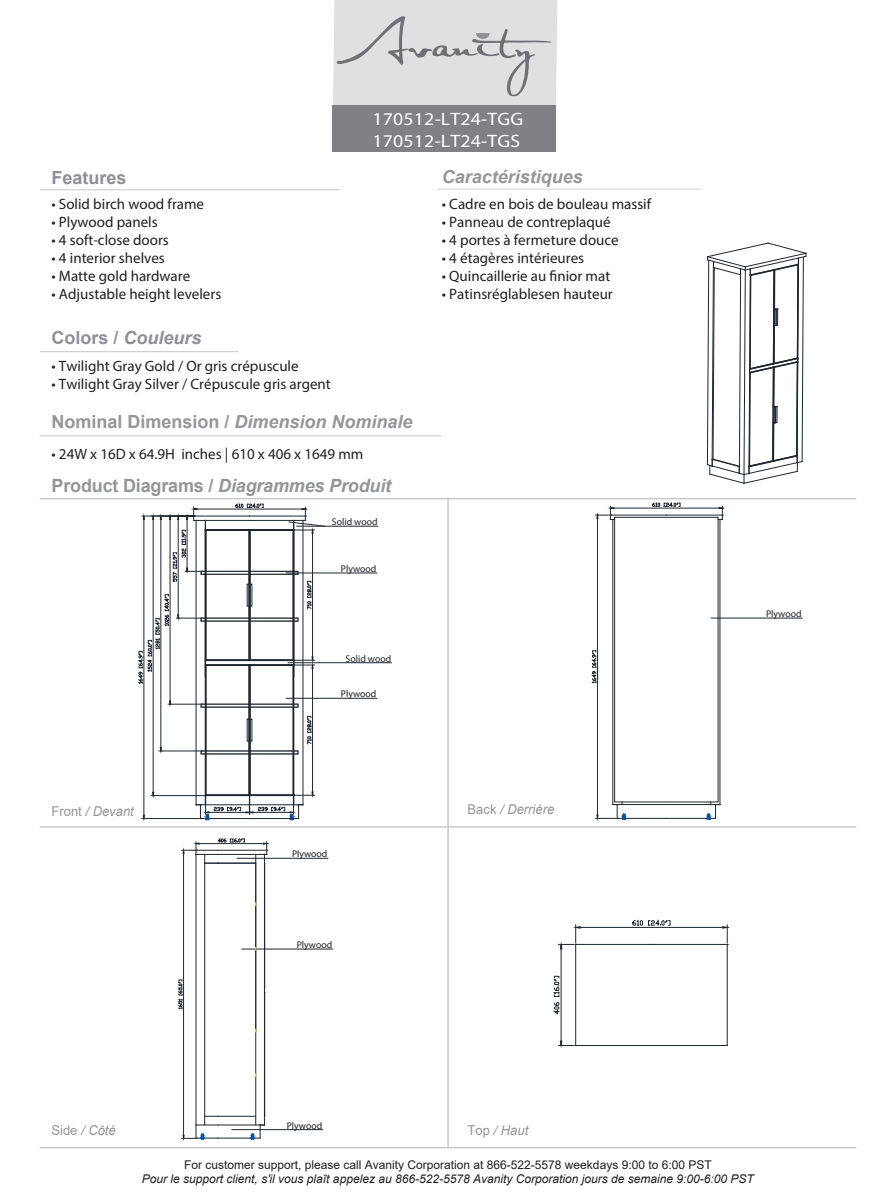
<style>
.page{position:relative;width:893px;height:1200px;background:#fff}
.page>*{position:absolute;margin:0;border:0;box-sizing:border-box;transform-origin:0 0}
.t1{font:italic 700 18.3px "Arial";letter-spacing:-.01em;color:#939698}
.t2{font:700 18px "Arial";color:#949699}
.t3{font:18px/21.6px "Myriad Pro";letter-spacing:.01em;color:#fff;scale:1.1 1}
.t4{font:italic 700 18px "Arial";color:#949699}
.t5{font:italic 700 18px "Arial";color:#8e9097}
.t6{font:700 18px "Arial";color:#8e9097}
.t7{font:15px "Myriad Pro";color:#221f21}
.t8{font:italic 13.5px "Arial";color:#939698;scale:.96 1}
.t9{font:italic 12px "Arial";color:#201d1e}
.t10{font:12px "Arial";color:#201d1e}
.t11{font:9.75px "Myriad Pro";color:#211e1e}
.s1{font-style:normal}
.s2{font-style:italic}
</style>
<div class="page">
<hr style="left:40px;top:351px;width:199px;height:1px;background:#c7cacc">
<hr style="left:40px;top:435px;width:401px;height:1px;background:#c7cacc">
<hr style="left:40px;top:189px;width:300px;height:1px;background:#c7cacc">
<hr style="left:40px;top:498px;width:816px;height:1px;background:#c7cacc">
<hr style="left:447px;top:497px;width:2px;height:650px;background:#c7cacc">
<hr style="left:40px;top:826px;width:816px;height:1px;background:#c7cacc">
<hr style="left:40px;top:1146px;width:816px;height:2px;background:#c7cacc">
<hr style="left:297px;top:526px;width:81px;height:1px;background:#1e2730">
<hr style="left:288px;top:662px;width:103px;height:1px;background:#1e2730">
<hr style="left:286px;top:572px;width:91px;height:1px;background:#1e2730">
<hr style="left:286px;top:697px;width:91px;height:1px;background:#1e2730">
<hr style="left:237px;top:857px;width:91px;height:1px;background:#1e2730">
<hr style="left:242px;top:948px;width:91px;height:1px;background:#1e2730">
<hr style="left:232px;top:1128px;width:91px;height:1px;background:#1e2730">
<hr style="left:711px;top:617px;width:91px;height:1px;background:#1e2730">
<hr style="left:437px;top:189px;width:264px;height:1px;background:#d2d3d3">
<svg style="left:333px;top:0;width:224px;height:106px;background:#d6d8d9"></svg>
<div style="left:333px;top:106px;width:223px;height:46px;background:#7f8187"></div>
<hr style="left:576px;top:943px;width:75px;height:1px;background:#1e2730">
<hr style="left:575px;top:944px;width:1px;height:101px;background:#1e2730">
<hr style="left:576px;top:1044px;width:75px;height:1px;background:#1e2730">
<hr style="left:651px;top:943px;width:76px;height:1px;background:#1e2730">
<hr style="left:727px;top:944px;width:1px;height:101px;background:#1e2730">
<hr style="left:651px;top:1044px;width:76px;height:1px;background:#1e2730">
<hr style="left:580px;top:926px;width:143px;height:1px;background:#1e2730">
<svg style="left:723px;top:924px;width:5px;height:20px"></svg>
<svg style="left:633px;top:920px;width:37px;height:5px"></svg>
<hr style="left:561px;top:948px;width:1px;height:92px;background:#1e2730">
<svg style="left:554px;top:1002px;width:5px;height:11px"></svg>
<svg style="left:559px;top:924px;width:21px;height:24px"></svg>
<svg style="left:559px;top:1040px;width:18px;height:6px"></svg>
<svg style="left:554px;top:975px;width:6px;height:21px"></svg>
<hr style="left:612px;top:519px;width:1px;height:285px;background:#1e2730">
<hr style="left:613px;top:804px;width:53px;height:1px;background:#1e2730">
<hr style="left:610px;top:514px;width:56px;height:1px;background:#1e2730">
<hr style="left:617px;top:817px;width:49px;height:1px;background:#1e2730">
<hr style="left:720px;top:519px;width:1px;height:285px;background:#1e2730">
<hr style="left:666px;top:804px;width:54px;height:1px;background:#1e2730">
<hr style="left:666px;top:514px;width:56px;height:1px;background:#1e2730">
<hr style="left:666px;top:817px;width:49px;height:1px;background:#1e2730">
<svg style="left:707px;top:801px;width:13px;height:19px"></svg>
<hr style="left:614px;top:507px;width:105px;height:1px;background:#1e2730">
<svg style="left:718px;top:506px;width:5px;height:14px"></svg>
<svg style="left:652px;top:502px;width:28px;height:5px"></svg>
<hr style="left:597px;top:518px;width:1px;height:296px;background:#1e2730">
<svg style="left:596px;top:801px;width:31px;height:19px"></svg>
<svg style="left:596px;top:506px;width:19px;height:14px"></svg>
<svg style="left:592px;top:650px;width:5px;height:32px"></svg>
<div style="left:614px;top:517px;width:104px;height:284px;border:1px solid #1e2730"></div>
<hr style="left:196px;top:854px;width:1px;height:270px;background:#1e2730">
<svg style="left:205px;top:862px;width:13px;height:1px"></svg>
<svg style="left:205px;top:1115px;width:13px;height:1px"></svg>
<hr style="left:255px;top:862px;width:1px;height:262px;background:#1e2730">
<hr style="left:264px;top:854px;width:1px;height:270px;background:#1e2730">
<hr style="left:255px;top:854px;width:1px;height:177px;background:#1e2730">
<hr style="left:218px;top:862px;width:38px;height:1px;background:#1e2730">
<hr style="left:218px;top:854px;width:46px;height:1px;background:#1e2730">
<hr style="left:218px;top:1124px;width:46px;height:1px;background:#1e2730">
<hr style="left:218px;top:1115px;width:38px;height:1px;background:#1e2730">
<hr style="left:218px;top:849px;width:49px;height:1px;background:#1e2730">
<hr style="left:218px;top:1137px;width:42px;height:1px;background:#1e2730">
<hr style="left:183px;top:853px;width:1px;height:281px;background:#1e2730">
<svg style="left:178px;top:979px;width:5px;height:29px"></svg>
<hr style="left:199px;top:843px;width:65px;height:1px;background:#1e2730">
<svg style="left:263px;top:841px;width:5px;height:14px"></svg>
<svg style="left:182px;top:838px;width:62px;height:17px"></svg>
<svg style="left:251px;top:1124px;width:13px;height:15px"></svg>
<svg style="left:182px;top:1124px;width:36px;height:15px"></svg>
<hr style="left:204px;top:854px;width:1px;height:270px;background:#1e2730">
<svg style="left:707px;top:243px;width:100px;height:240px"></svg>
<hr style="left:196px;top:520px;width:1px;height:284px;background:#1e2730">
<hr style="left:205px;top:665px;width:1px;height:129px;background:#1e2730">
<hr style="left:159px;top:750px;width:41px;height:1px;background:#1e2730">
<hr style="left:161px;top:519px;width:1px;height:228px;background:#1e2730">
<hr style="left:151px;top:795px;width:53px;height:1px;background:#1e2730">
<hr style="left:153px;top:519px;width:1px;height:273px;background:#1e2730">
<hr style="left:142px;top:818px;width:57px;height:1px;background:#1e2730">
<hr style="left:144px;top:519px;width:1px;height:296px;background:#1e2730">
<hr style="left:312px;top:668px;width:1px;height:123px;background:#1e2730">
<svg style="left:307px;top:716px;width:5px;height:27px"></svg>
<hr style="left:168px;top:703px;width:32px;height:1px;background:#1e2730">
<hr style="left:170px;top:519px;width:1px;height:181px;background:#1e2730">
<hr style="left:294px;top:529px;width:1px;height:275px;background:#1e2730">
<hr style="left:303px;top:520px;width:1px;height:284px;background:#1e2730">
<svg style="left:138px;top:503px;width:187px;height:180px"></svg>
<svg style="left:201px;top:703px;width:98px;height:4px"></svg>
<svg style="left:201px;top:750px;width:98px;height:4px"></svg>
<hr style="left:206px;top:665px;width:43px;height:1px;background:#1e2730">
<hr style="left:206px;top:665px;width:1px;height:129px;background:#1e2730">
<hr style="left:249px;top:665px;width:1px;height:129px;background:#1e2730">
<hr style="left:250px;top:665px;width:43px;height:1px;background:#1e2730">
<hr style="left:250px;top:665px;width:1px;height:129px;background:#1e2730">
<hr style="left:293px;top:665px;width:1px;height:129px;background:#1e2730">
<hr style="left:250px;top:530px;width:43px;height:1px;background:#1e2730">
<hr style="left:250px;top:530px;width:1px;height:129px;background:#1e2730">
<hr style="left:250px;top:659px;width:43px;height:1px;background:#1e2730">
<hr style="left:293px;top:530px;width:1px;height:129px;background:#1e2730">
<div style="left:247px;top:718px;width:2px;height:23px;border:1px solid #1e2730"></div>
<div style="left:250px;top:718px;width:2px;height:23px;border:1px solid #1e2730"></div>
<svg style="left:196px;top:791px;width:118px;height:29px"></svg>
<p class="t3" style="left:372px;top:108px;width:139px">170512-LT24-TGG<br>170512-LT24-TGS</p>
<p class="t6" style="left:52px;top:165px;width:77px">Features</p>
<p class="t7" style="left:52px;top:194px;width:154px">• Solid birch wood frame</p>
<p class="t7" style="left:52px;top:212px;width:108px">• Plywood panels</p>
<p class="t7" style="left:52px;top:230px;width:119px">• 4 soft-close doors</p>
<p class="t7" style="left:52px;top:248px;width:115px">• 4 interior shelves</p>
<p class="t7" style="left:52px;top:266px;width:140px">• Matte gold hardware</p>
<p class="t7" style="left:52px;top:284px;width:171px">• Adjustable height levelers</p>
<p class="t5" style="left:52px;top:325px;width:152px"><span class="s1">Colors /</span> Couleurs</p>
<p class="t7" style="left:52px;top:356px;width:249px">• Twilight Gray Gold / Or gris crépuscule</p>
<p class="t7" style="left:52px;top:374px;width:281px">• Twilight Gray Silver / Crépuscule gris argent</p>
<p class="t2" style="left:52px;top:408px;width:363px">Nominal Dimension / <span class="s2">Dimension Nominale</span></p>
<p class="t7" style="left:52px;top:444px;width:313px">• 24W x 16D x 64.9H inches | 610 x 406 x 1649 mm</p>
<p class="t1" style="left:52px;top:473px;width:341px"><span class="s1">Product Diagrams /</span> Diagrammes Produit</p>
<p class="t11" style="left:332px;top:515px;width:47px">Solid wood</p>
<p class="t11" style="left:341px;top:562px;width:37px">Plywood</p>
<p class="t4" style="left:442px;top:164px;width:143px">Caractéristiques</p>
<p class="t7" style="left:442px;top:194px;width:211px">• Cadre en bois de bouleau massif</p>
<p class="t7" style="left:442px;top:212px;width:170px">• Panneau de contreplaqué</p>
<p class="t7" style="left:442px;top:230px;width:178px">• 4 portes à fermeture douce</p>
<p class="t7" style="left:442px;top:248px;width:144px">• 4 étagères intérieures</p>
<p class="t7" style="left:442px;top:266px;width:170px">• Quincaillerie au finior mat</p>
<p class="t7" style="left:442px;top:284px;width:172px">• Patinsréglablesen hauteur</p>
<p class="t11" style="left:346px;top:652px;width:47px">Solid wood</p>
<p class="t11" style="left:341px;top:687px;width:37px">Plywood</p>
<p class="t8" style="left:52px;top:802px;width:87px"><span class="s1">Front</span> / Devant</p>
<p class="t11" style="left:292px;top:847px;width:37px">Plywood</p>
<p class="t11" style="left:297px;top:938px;width:37px">Plywood</p>
<p class="t8" style="left:468px;top:800px;width:92px"><span class="s1">Back</span> / Derrière</p>
<p class="t11" style="left:766px;top:607px;width:37px">Plywood</p>
<p class="t8" style="left:52px;top:1121px;width:68px"><span class="s1">Side</span> / Côté</p>
<p class="t11" style="left:287px;top:1118px;width:37px">Plywood</p>
<p class="t8" style="left:468px;top:1121px;width:65px"><span class="s1">Top</span> / Haut</p>
<p class="t10" style="left:184px;top:1155px;width:529px">For customer support, please call Avanity Corporation at 866-522-5578 weekdays 9:00 to 6:00 PST</p>
<p class="t9" style="left:142px;top:1170px;width:613px">Pour le support client, s'il vous plaît appelez au 866-522-5578 Avanity Corporation jours de semaine 9:00-6:00 PST</p>
</div>
